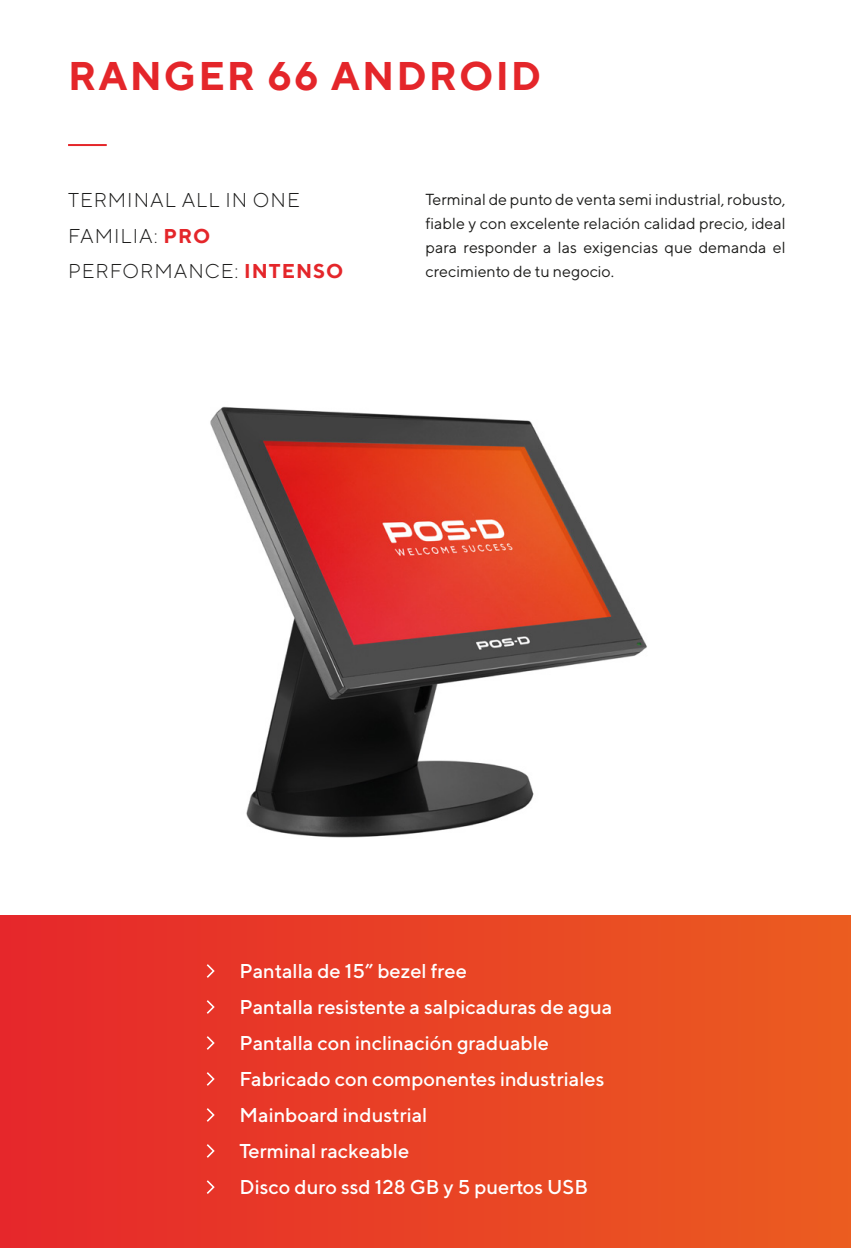
<style>
.page{position:relative;width:851px;height:1248px;background:#fff}
.page>*{position:absolute;margin:0;border:0;box-sizing:border-box;transform-origin:0 0}
.t1{font:700 40px "TT Norms";letter-spacing:.05em;color:#e4262a}
.t2{font:500 20px/36px "TT Norms";color:#fff}
.t3{font:300 20px/35.2px "TT Norms";letter-spacing:.05em;color:#1c1c1b}
.t4{font:16px/24px "TT Norms";color:#1d1d1b;text-align:justify}
.s1{font-weight:700;color:#e4262a}
</style>
<div class="page">
<hr style="left:68px;top:144px;width:39px;height:2px;background:#e4262a">
<div style="left:0;top:915px;width:850px;height:332px;background:linear-gradient(to right,#e6272b,#eb5d20)"></div>
<svg style="left:207px;top:964px;width:8px;height:13px"></svg>
<svg style="left:207px;top:1143px;width:8px;height:14px"></svg>
<svg style="left:207px;top:1180px;width:8px;height:13px"></svg>
<svg style="left:207px;top:1107px;width:8px;height:14px"></svg>
<svg style="left:207px;top:1071px;width:8px;height:14px"></svg>
<svg style="left:207px;top:1036px;width:8px;height:13px"></svg>
<svg style="left:207px;top:1000px;width:8px;height:13px"></svg>
<img style="left:210px;top:406px;width:437px;height:432px">
<h1 class="t1" style="left:68px;top:51px;width:474px">RANGER 66 ANDROID</h1>
<p class="t3" style="left:68px;top:182px;width:277px">TERMINAL ALL IN ONE<br>FAMILIA: <span class="s1">PRO<br></span>PERFORMANCE: <span class="s1">INTENSO</span></p>
<p class="t4" style="left:425px;top:187px;width:361px">Terminal de punto de venta semi industrial, robusto, fiable y con excelente relación calidad precio, ideal para responder a las exigencias que demanda el crecimiento de tu negocio.</p>
<p class="t2" style="left:239px;top:952px;width:374px">Pantalla de 15” bezel free<br>Pantalla resistente a salpicaduras de agua<br>Pantalla con inclinación graduable<br>Fabricado con componentes industriales<br>Mainboard industrial<br>Terminal rackeable<br>Disco duro ssd 128 GB y 5 puertos USB</p>
</div>
